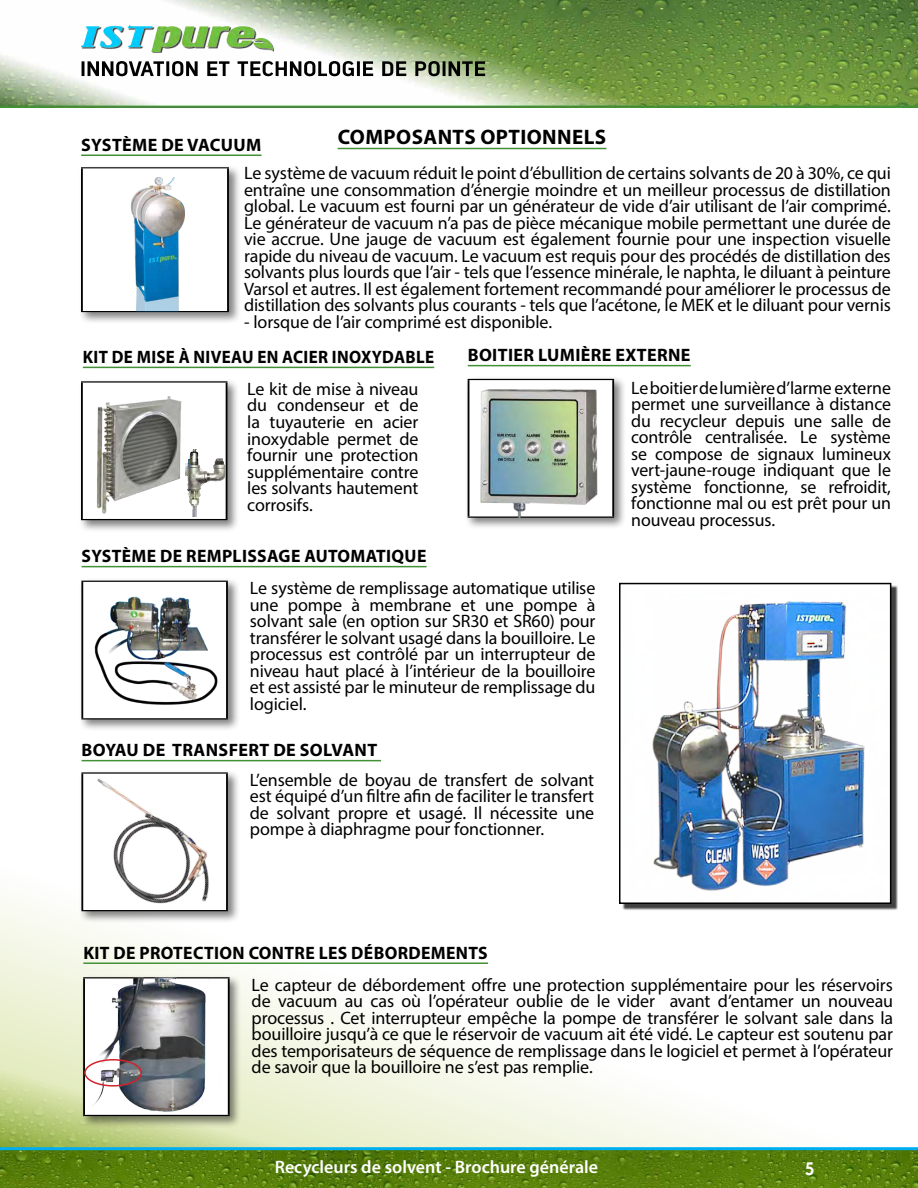
<style>
.page{position:relative;width:918px;height:1188px;background:#fff}
.page>*{position:absolute;margin:0;border:0;box-sizing:border-box;transform-origin:0 0}
.t1{font:700 21px "Myriad Pro";letter-spacing:.02em;color:#000}
.t2{font:18px/16.5px "Myriad Pro";letter-spacing:-.01em;color:#000;text-align:justify}
.t3{font:700 18px "Myriad Pro";letter-spacing:.02em;color:#000}
.t4{font:600 18px "Myriad Pro";color:#fff}
.t5{font:700 18px "Myriad Pro";letter-spacing:.02em;color:#000;scale:.94 1}
.t6{font:18px "Lintel Regular 6";color:#fff}
</style>
<div class="page">
<svg style="left:0;top:759px;width:768px;height:388px"></svg>
<img style="left:0;top:1150px;width:918px;height:38px">
<hr style="left:0;top:1147px;width:918px;height:3px;background:#00aeef">
<img style="left:0;top:0;width:918px;height:108px">
<div style="left:82px;top:27px;width:191px;height:26px;background:#000;opacity:.75"></div>
<img style="left:81px;top:26px;width:191px;height:25px">
<svg style="left:82px;top:61px;width:403px;height:15px"></svg>
<div style="left:78px;top:378px;width:162px;height:155px;background:#000;opacity:.5"></div>
<div style="left:82px;top:382px;width:145px;height:138px;background:#fff"></div>
<hr style="left:81px;top:383px;width:2px;height:136px;background:#000">
<hr style="left:226px;top:383px;width:1px;height:136px;background:#000">
<hr style="left:81px;top:519px;width:146px;height:1px;background:#000">
<hr style="left:81px;top:381px;width:146px;height:2px;background:#000">
<div style="left:465px;top:376px;width:162px;height:154px;background:#000;opacity:.5"></div>
<div style="left:469px;top:379px;width:144px;height:138px;background:#fff"></div>
<hr style="left:612px;top:380px;width:2px;height:136px;background:#000">
<hr style="left:468px;top:516px;width:146px;height:2px;background:#000">
<hr style="left:468px;top:379px;width:146px;height:1px;background:#000">
<hr style="left:338px;top:148px;width:268px;height:1px;background:#439137">
<hr style="left:81px;top:155px;width:181px;height:1px;background:#439137">
<hr style="left:83px;top:962px;width:405px;height:2px;background:#439137">
<hr style="left:468px;top:365px;width:223px;height:1px;background:#439137">
<hr style="left:83px;top:367px;width:351px;height:1px;background:#439137">
<div style="left:80px;top:974px;width:162px;height:154px;background:#000;opacity:.5"></div>
<hr style="left:228px;top:978px;width:2px;height:137px;background:#000">
<hr style="left:83px;top:1115px;width:147px;height:1px;background:#000">
<hr style="left:83px;top:977px;width:147px;height:1px;background:#000">
<div style="left:78px;top:164px;width:163px;height:161px;background:#000;opacity:.5"></div>
<div style="left:82px;top:168px;width:146px;height:144px;background:#fff"></div>
<hr style="left:81px;top:168px;width:2px;height:143px;background:#000">
<hr style="left:227px;top:168px;width:2px;height:143px;background:#000">
<hr style="left:81px;top:311px;width:148px;height:1px;background:#000">
<hr style="left:81px;top:167px;width:148px;height:1px;background:#000">
<img style="left:97px;top:396px;width:85px;height:118px">
<img style="left:186px;top:449px;width:42px;height:68px">
<img style="left:468px;top:380px;width:140px;height:138px">
<img style="left:131px;top:177px;width:54px;height:134px">
<img style="left:83px;top:977px;width:145px;height:138px">
<div style="left:84px;top:1059px;width:58px;height:28px;border:2px solid #d2232a;border-radius:50%"></div>
<div style="left:78px;top:577px;width:162px;height:155px;background:#000;opacity:.5"></div>
<div style="left:82px;top:581px;width:145px;height:138px;background:#fff"></div>
<hr style="left:81px;top:582px;width:2px;height:136px;background:#000">
<hr style="left:226px;top:582px;width:2px;height:136px;background:#000">
<hr style="left:81px;top:718px;width:147px;height:1px;background:#000">
<hr style="left:81px;top:581px;width:147px;height:1px;background:#000">
<div style="left:78px;top:769px;width:162px;height:155px;background:#f8f8f8"></div>
<hr style="left:81px;top:772px;width:147px;height:2px;background:#000">
<hr style="left:82px;top:566px;width:345px;height:1px;background:#439137">
<hr style="left:82px;top:760px;width:299px;height:1px;background:#439137">
<img style="left:94px;top:596px;width:124px;height:109px">
<img style="left:50px;top:773px;width:187px;height:160px">
<div style="left:622px;top:586px;width:276px;height:325px;background:#000;opacity:.75"></div>
<img style="left:622px;top:591px;width:266px;height:310px">
<div style="left:619px;top:583px;width:272px;height:321px;border:2px solid #000"></div>
<p class="t1" style="left:338px;top:123px;width:270px">COMPOSANTS OPTIONNELS</p>
<p class="t2" style="left:244px;top:165px;width:648px">Le système de vacuum réduit le point d’ébullition de certains solvants de 20 à 30%, ce qui entraîne une consommation d’énergie moindre et un meilleur processus de distillation global. Le vacuum est fourni par un générateur de vide d’air utilisant de l’air comprimé.<br>Le générateur de vacuum n’a pas de pièce mécanique mobile permettant une durée de vie accrue. Une jauge de vacuum est également fournie pour une inspection visuelle rapide du niveau de vacuum. Le vacuum est requis pour des procédés de distillation des solvants plus lourds que l’air - tels que l’essence minérale, le naphta, le diluant à peinture Varsol et autres. Il est également fortement recommandé pour améliorer le processus de distillation des solvants plus courants - tels que l’acétone, le MEK et le diluant pour vernis</p>
<p class="t2" style="left:244px;top:313px;width:310px">- lorsque de l’air comprimé est disponible.</p>
<p class="t3" style="left:81px;top:133px;width:180px">SYSTÈME DE VACUUM</p>
<p class="t5" style="left:83px;top:345px;width:375px">KIT DE MISE À NIVEAU EN ACIER INOXYDABLE</p>
<p class="t3" style="left:468px;top:343px;width:224px">BOITIER LUMIÈRE EXTERNE</p>
<p class="t2" style="left:247px;top:380px;width:173px">Le kit de mise à niveau du condenseur et de la tuyauterie en acier inoxydable permet de fournir une protection supplémentaire contre les solvants hautement corrosifs.</p>
<p class="t3" style="left:82px;top:544px;width:346px">SYSTÈME DE REMPLISSAGE AUTOMATIQUE</p>
<p class="t2" style="left:250px;top:580px;width:347px">Le système de remplissage automatique utilise une pompe à membrane et une pompe à solvant sale (en option sur SR30 et SR60) pour transférer le solvant usagé dans la bouilloire. Le processus est contrôlé par un interrupteur de niveau haut placé à l’intérieur de la bouilloire et est assisté par le minuteur de remplissage du logiciel.</p>
<p class="t3" style="left:82px;top:738px;width:297px">BOYAU DE TRANSFERT DE SOLVANT</p>
<p class="t2" style="left:250px;top:771px;width:346px">L’ensemble de boyau de transfert de solvant est équipé d’un filtre afin de faciliter le transfert de solvant propre et usagé. Il nécessite une pompe à diaphragme pour fonctionner.</p>
<p class="t2" style="left:631px;top:379px;width:261px">Le boitier de lumière d’larme externe permet une surveillance à distance du recycleur depuis une salle de contrôle centralisée. Le système se compose de signaux lumineux vert-jaune-rouge indiquant que le système fonctionne, se refroidit, fonctionne mal ou est prêt pour un nouveau processus.</p>
<p class="t3" style="left:83px;top:941px;width:406px">KIT DE PROTECTION CONTRE LES DÉBORDEMENTS</p>
<p class="t2" style="left:252px;top:976px;width:643px">Le capteur de débordement offre une protection supplémentaire pour les réservoirs de vacuum au cas où l’opérateur oublie de le vider avant d’entamer un nouveau processus . Cet interrupteur empêche la pompe de transférer le solvant sale dans la bouilloire jusqu’à ce que le réservoir de vacuum ait été vidé. Le capteur est soutenu par des temporisateurs de séquence de remplissage dans le logiciel et permet à l’opérateur de savoir que la bouilloire ne s’est pas remplie.</p>
<p class="t4" style="left:275px;top:1155px;width:325px">Recycleurs de solvent - Brochure générale</p>
<p class="t6" style="left:805px;top:1156px;width:11px">5</p>
</div>
